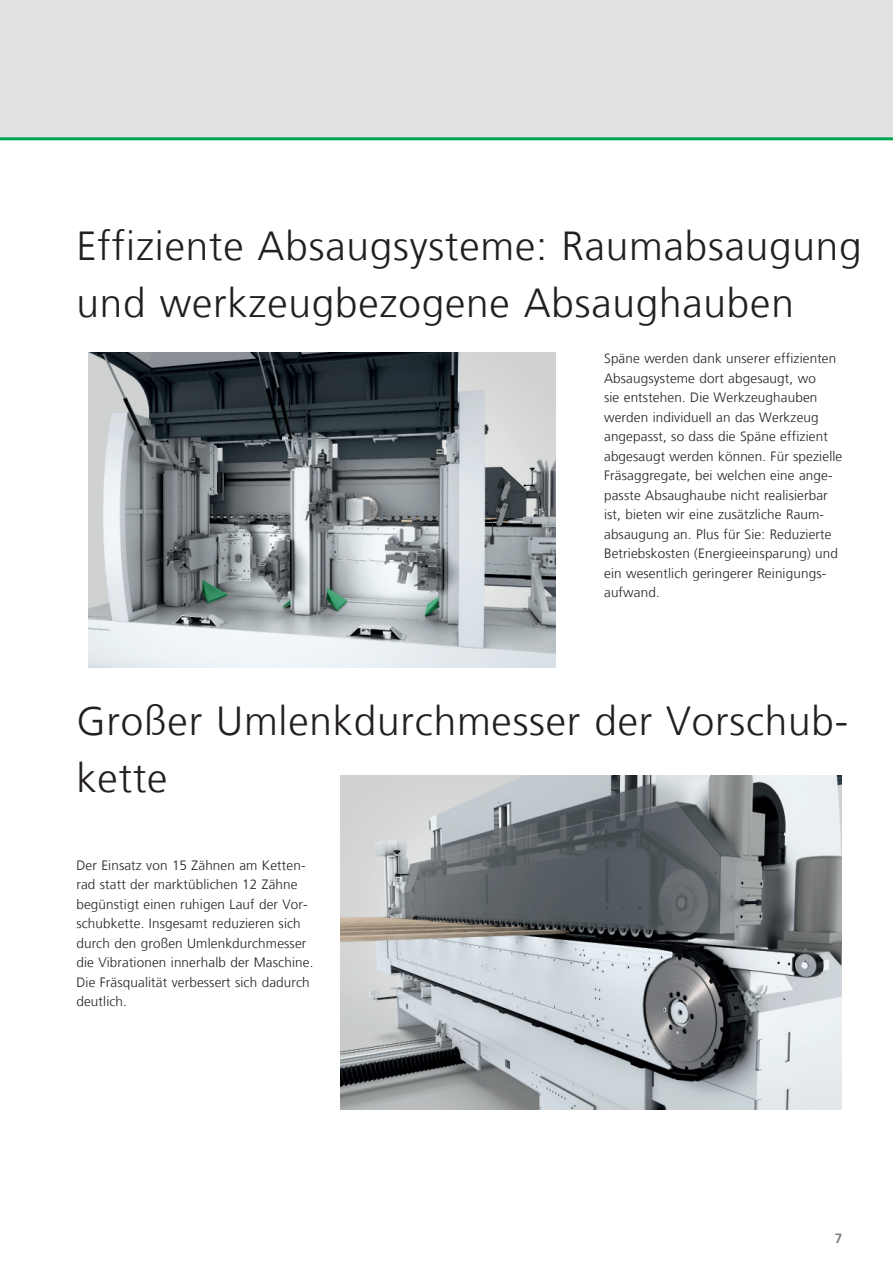
<style>
.page{position:relative;width:893px;height:1263px;background:#fff}
.page>*{position:absolute;margin:0;border:0;box-sizing:border-box;transform-origin:0 0}
.t1{font:300 40.5px/57px "Frutiger LT Com";letter-spacing:.02em;color:#231f20}
.t2{font:300 13.5px/19.5px "Frutiger LT Com";letter-spacing:.01em;color:#231f20}
.t3{font:700 13.5px "Frutiger LT Com";color:#808285}
</style>
<div class="page">
<div style="left:0;top:0;width:892px;height:139px;background:#e1e2e4"></div>
<hr style="left:0;top:137px;width:892px;height:3px;background:#00a54f">
<img style="left:88px;top:353px;width:467px;height:315px">
<img style="left:340px;top:776px;width:501px;height:334px">
<h1 class="t1" style="left:77px;top:220px;width:786px">Effiziente Absaugsysteme: Raumabsaugung und werkzeugbezogene Absaughauben</h1>
<p class="t2" style="left:604px;top:350px;width:240px">Späne werden dank unserer effizienten Absaugsysteme dort abgesaugt, wo<br>sie entstehen. Die Werkzeughauben werden individuell an das Werkzeug angepasst, so dass die Späne effizient abgesaugt werden können. Für spezielle Fräsaggregate, bei welchen eine ange&shy;passte Absaughaube nicht realisierbar ist, bieten wir eine zusätzliche Raum&shy;absaugung an. Plus für Sie: Reduzierte Betriebskosten (Energieeinsparung) und ein wesentlich geringerer Reinigungs&shy;aufwand.</p>
<h1 class="t1" style="left:77px;top:696px;width:773px">Großer Umlenkdurchmesser der Vorschub&shy;kette</h1>
<p class="t2" style="left:76px;top:856px;width:238px">Der Einsatz von 15 Zähnen am Ketten&shy;rad statt der marktüblichen 12 Zähne begünstigt einen ruhigen Lauf der Vor&shy;schubkette. Insgesamt reduzieren sich durch den großen Umlenkdurchmesser die Vibrationen innerhalb der Maschine.<br>Die Fräsqualität verbessert sich dadurch deutlich.</p>
<p class="t3" style="left:834px;top:1233px;width:9px">7</p>
</div>
